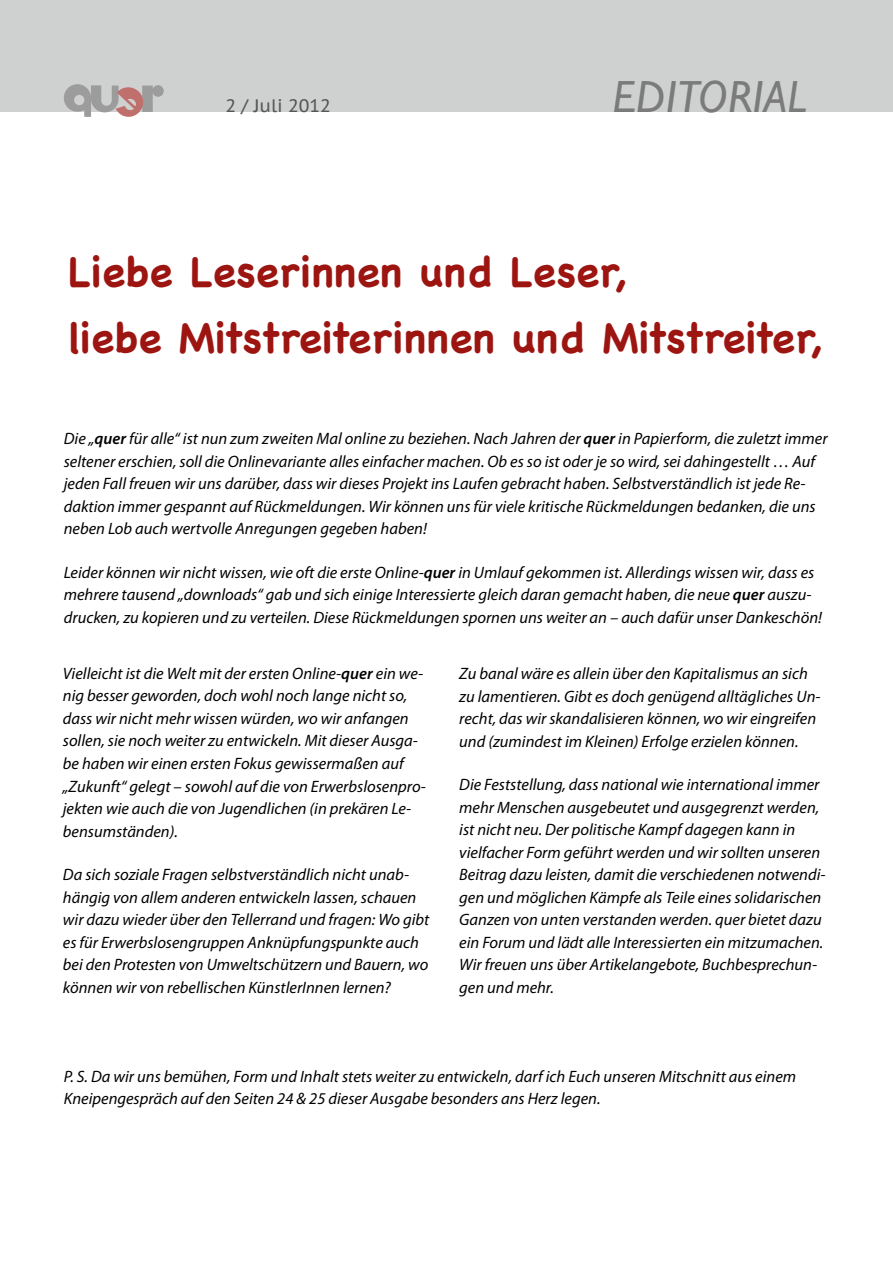
<style>
.page{position:relative;width:893px;height:1263px;background:#fff}
.page>*{position:absolute;margin:0;border:0;box-sizing:border-box;transform-origin:0 0}
.t1{font:italic 45px "Gill Sans";letter-spacing:.01em;color:#7a7b7a}
.t2{font:700 42px/66px "Chalkboard";color:#9d1511}
.t3{font:18px "PT Sans Caption";color:#565655}
.t4{font:italic 16.5px/22.5px "Myriad Pro";color:#000}
.s1{font-weight:600}
</style>
<div class="page">
<div style="left:0;top:0;width:893px;height:112px;background:#cfd0d0"></div>
<svg style="left:64px;top:84px;width:100px;height:33px"></svg>
<p class="t3" style="left:225px;top:94px;width:107px">2 / Juli 2012</p>
<h1 class="t1" style="left:612px;top:71px;width:195px">EDITORIAL</h1>
<h2 class="t2" style="left:68px;top:238px;width:756px">Liebe Leserinnen und Leser,<br>liebe Mitstreiterinnen und Mitstreiter,</h2>
<p class="t4" style="left:64px;top:427px;width:765px">Die „<span class="s1">quer</span> für alle“ ist nun zum zweiten Mal online zu beziehen. Nach Jahren der <span class="s1">quer</span> in Papierform, die zuletzt immer seltener erschien, soll die Onlinevariante alles einfacher machen. Ob es so ist oder je so wird, sei dahingestellt … Auf jeden Fall freuen wir uns darüber, dass wir dieses Projekt ins Laufen gebracht haben. Selbstverständlich ist jede Re&shy;daktion immer gespannt auf Rückmeldungen. Wir können uns für viele kritische Rückmeldungen bedanken, die uns neben Lob auch wertvolle Anregungen gegeben haben!</p>
<p class="t4" style="left:64px;top:560px;width:760px">Leider können wir nicht wissen, wie oft die erste Online-<span class="s1">quer</span> in Umlauf gekommen ist. Allerdings wissen wir, dass es mehrere tausend „downloads“ gab und sich einige Interessierte gleich daran gemacht haben, die neue <span class="s1">quer</span> auszu&shy;drucken, zu kopieren und zu verteilen. Diese Rückmeldungen spornen uns weiter an – auch dafür unser Dankeschön!</p>
<p class="t4" style="left:63px;top:662px;width:364px">Vielleicht ist die Welt mit der ersten Online-<span class="s1">quer</span> ein we&shy;nig besser geworden, doch wohl noch lange nicht so, dass wir nicht mehr wissen würden, wo wir anfangen sollen, sie noch weiter zu entwickeln. Mit dieser Ausga&shy;be haben wir einen ersten Fokus gewissermaßen auf „Zukunft“ gelegt – sowohl auf die von Erwerbslosenpro&shy;jekten wie auch die von Jugendlichen (in prekären Le&shy;bensumständen).</p>
<p class="t4" style="left:63px;top:863px;width:368px">Da sich soziale Fragen selbstverständlich nicht unab&shy;hängig von allem anderen entwickeln lassen, schauen wir dazu wieder über den Tellerrand und fragen: Wo gibt es für Erwerbslosengruppen Anknüpfungspunkte auch bei den Protesten von Umweltschützern und Bauern, wo können wir von rebellischen KünstlerInnen lernen?</p>
<p class="t4" style="left:459px;top:662px;width:363px">Zu banal wäre es allein über den Kapitalismus an sich zu lamentieren. Gibt es doch genügend alltägliches Un&shy;recht, das wir skandalisieren können, wo wir eingreifen und (zumindest im Kleinen) Erfolge erzielen können.</p>
<p class="t4" style="left:459px;top:773px;width:368px">Die Feststellung, dass national wie international immer mehr Menschen ausgebeutet und ausgegrenzt werden, ist nicht neu. Der politische Kampf dagegen kann in vielfacher Form geführt werden und wir sollten unseren Beitrag dazu leisten, damit die verschiedenen notwendi&shy;gen und möglichen Kämpfe als Teile eines solidarischen Ganzen von unten verstanden werden. quer bietet dazu ein Forum und lädt alle Interessierten ein mitzumachen.<br>Wir freuen uns über Artikelangebote, Buchbesprechun&shy;gen und mehr.</p>
<p class="t4" style="left:64px;top:1064px;width:734px">P. S. Da wir uns bemühen, Form und Inhalt stets weiter zu entwickeln, darf ich Euch unseren Mitschnitt aus einem<br>Kneipengespräch auf den Seiten 24 &amp; 25 dieser Ausgabe besonders ans Herz legen.</p>
</div>
